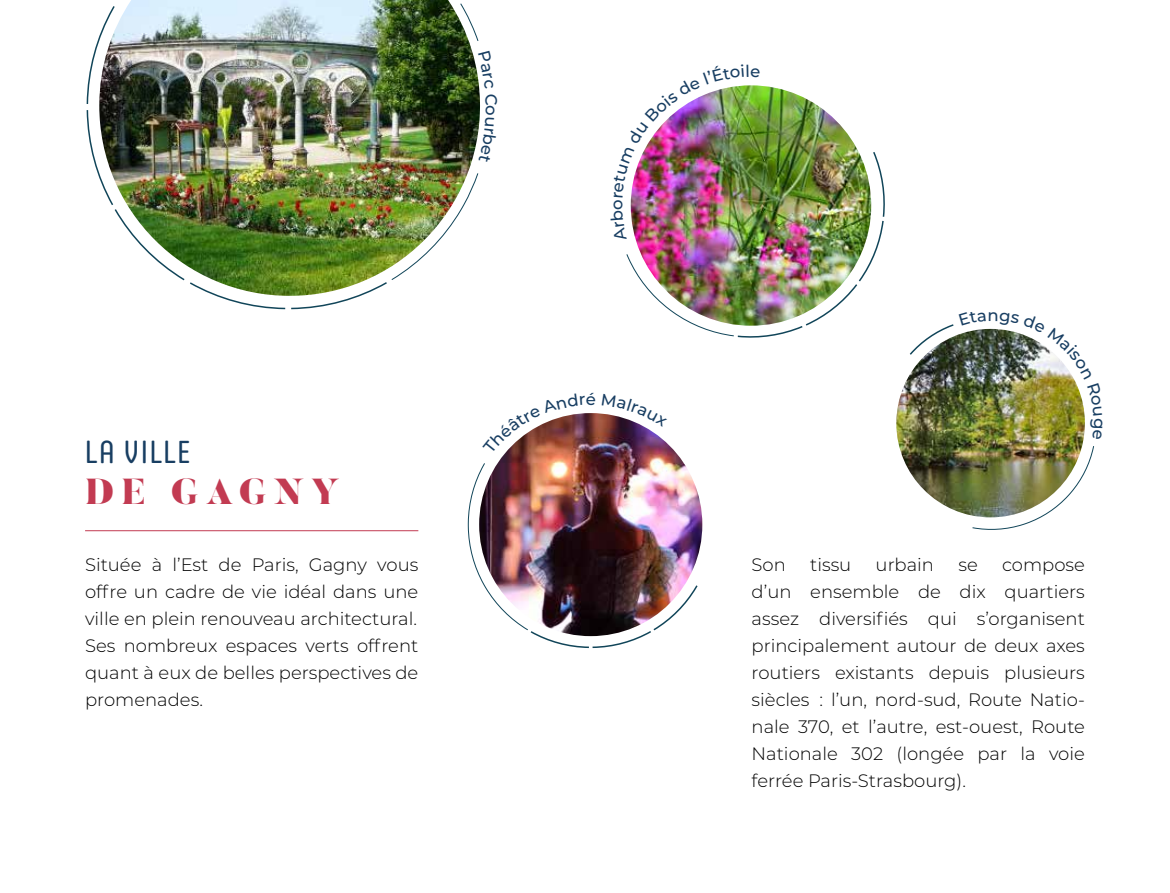
<style>
.page{position:relative;width:1170px;height:893px;background:#fff}
.page>*{position:absolute;margin:0;border:0;box-sizing:border-box;transform-origin:0 0}
.t1{font:900 36px "Butler";letter-spacing:.2em;color:#c23b52}
.t2{font:condensed 31.5px "Core Mellow";letter-spacing:.05em;color:#183e62}
.t3{font:300 18px/27px "Montserrat";color:#000;text-align:justify}
.t4{font:500 16.5px "Montserrat";color:#183e62}
</style>
<div class="page">
<svg style="left:971px;top:445px;width:123px;height:85px"></svg>
<img style="left:896px;top:329px;width:188px;height:188px;border-radius:94px">
<img style="left:479px;top:413px;width:223px;height:223px;border-radius:112px">
<hr style="left:85px;top:530px;width:333px;height:1px;background:#c23b52">
<img style="left:467px;top:462px;width:232px;height:187px">
<svg style="left:504px;top:413px;width:81px;height:41px"></svg>
<svg style="left:602px;top:413px;width:43px;height:14px"></svg>
<img style="left:626px;top:85px;width:259px;height:253px">
<img style="left:86px;top:3px;width:394px;height:307px">
<img style="left:908px;top:324px;width:177px;height:115px">
<h2 class="t2" style="left:85px;top:429px;width:107px">LA VILLE</h2>
<h1 class="t1" style="left:85px;top:469px;width:256px">DE GAGNY</h1>
<p class="t4" style="left:605px;top:210px;width:12px;rotate:-90deg">o</p>
<p class="t4" style="left:585px;top:387px;width:12px">é</p>
<p class="t3" style="left:85px;top:551px;width:335px">Située à l’Est de Paris, Gagny vous offre un cadre de vie idéal dans une ville en plein renouveau architectural.<br>Ses nombreux espaces verts offrent quant à eux de belles perspectives de promenades.</p>
<p class="t3" style="left:751px;top:551px;width:36px">Son</p>
<p class="t3" style="left:810px;top:551px;width:43px">tissu</p>
<p class="t3" style="left:875px;top:551px;width:60px">urbain</p>
<p class="t3" style="left:958px;top:551px;width:21px">se</p>
<p class="t3" style="left:751px;top:551px;width:335px;text-indent:250px">compose d’un ensemble de dix quartiers assez diversifiés qui s’organisent principalement autour de deux axes routiers existants depuis plusieurs siècles : l’un, nord-sud, Route Natio&shy;nale 370, et l’autre, est-ouest, Route Nationale 302 (longée par la voie ferrée Paris-Strasbourg).</p>
</div>
